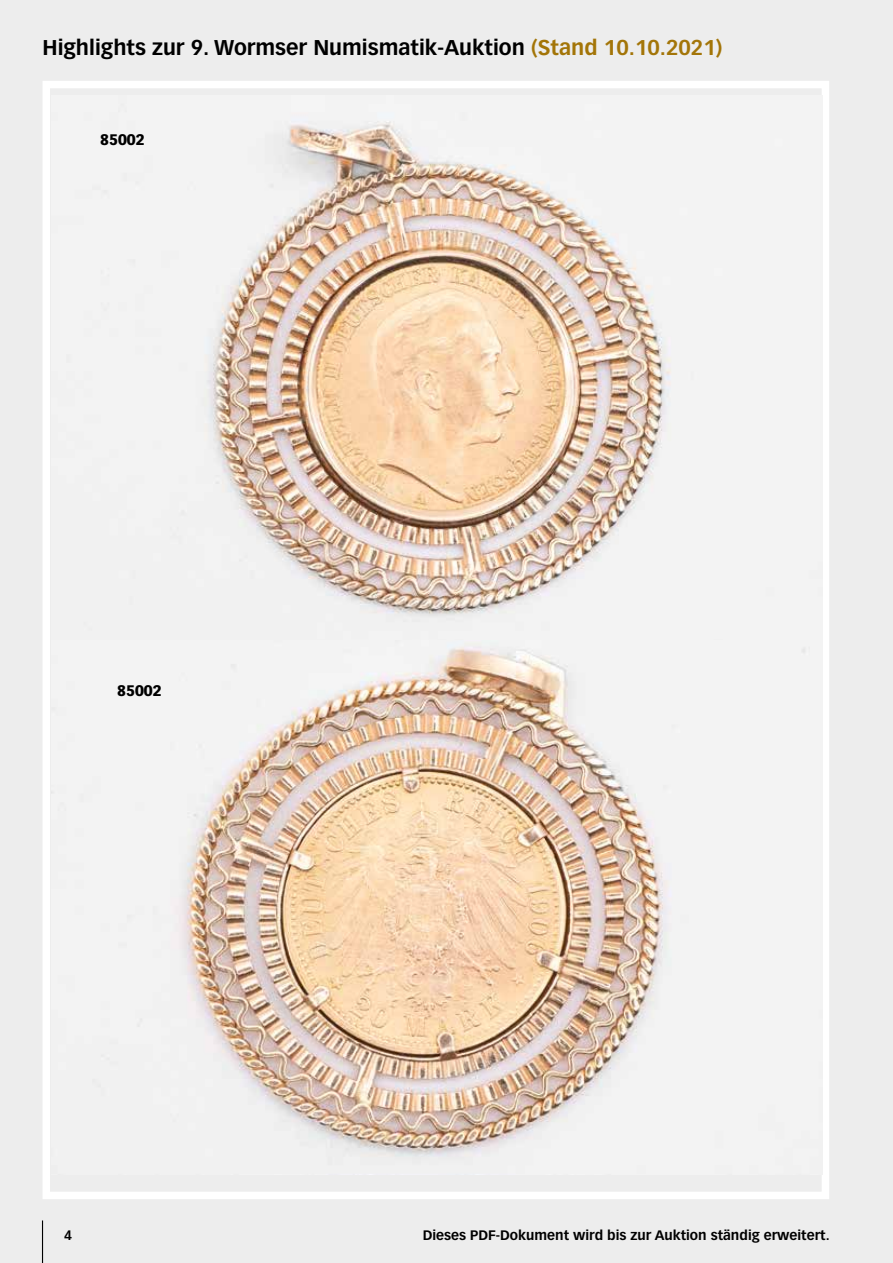
<style>
.page{position:relative;width:893px;height:1263px;background:#ededed}
.page>*{position:absolute;margin:0;border:0;box-sizing:border-box;transform-origin:0 0}
.t1{font:700 21px "Vectora LT Std";color:#000}
.t2{font:900 15px "Vectora LT Std";color:#000}
.t3{font:700 13.5px "Vectora LT Std";color:#000}
.s1{color:#a37508}
</style>
<div class="page">
<hr style="left:42px;top:1220px;width:1px;height:43px;background:#000">
<div style="left:43px;top:81px;width:786px;height:1118px;border:8px solid #fff"></div>
<img style="left:51px;top:95px;width:771px;height:545px">
<img style="left:51px;top:640px;width:771px;height:535px">
<p class="t1" style="left:43px;top:35px;width:681px">Highlights zur 9. Wormser Numismatik-Auktion <span class="s1">(Stand 10.10.2021)</span></p>
<p class="t2" style="left:100px;top:131px;width:46px">85002</p>
<p class="t2" style="left:117px;top:681px;width:46px">85002</p>
<p class="t3" style="left:64px;top:1227px;width:9px">4</p>
<p class="t3" style="left:423px;top:1227px;width:408px">Dieses PDF-Dokument wird bis zur Auktion ständig erweitert.</p>
</div>
